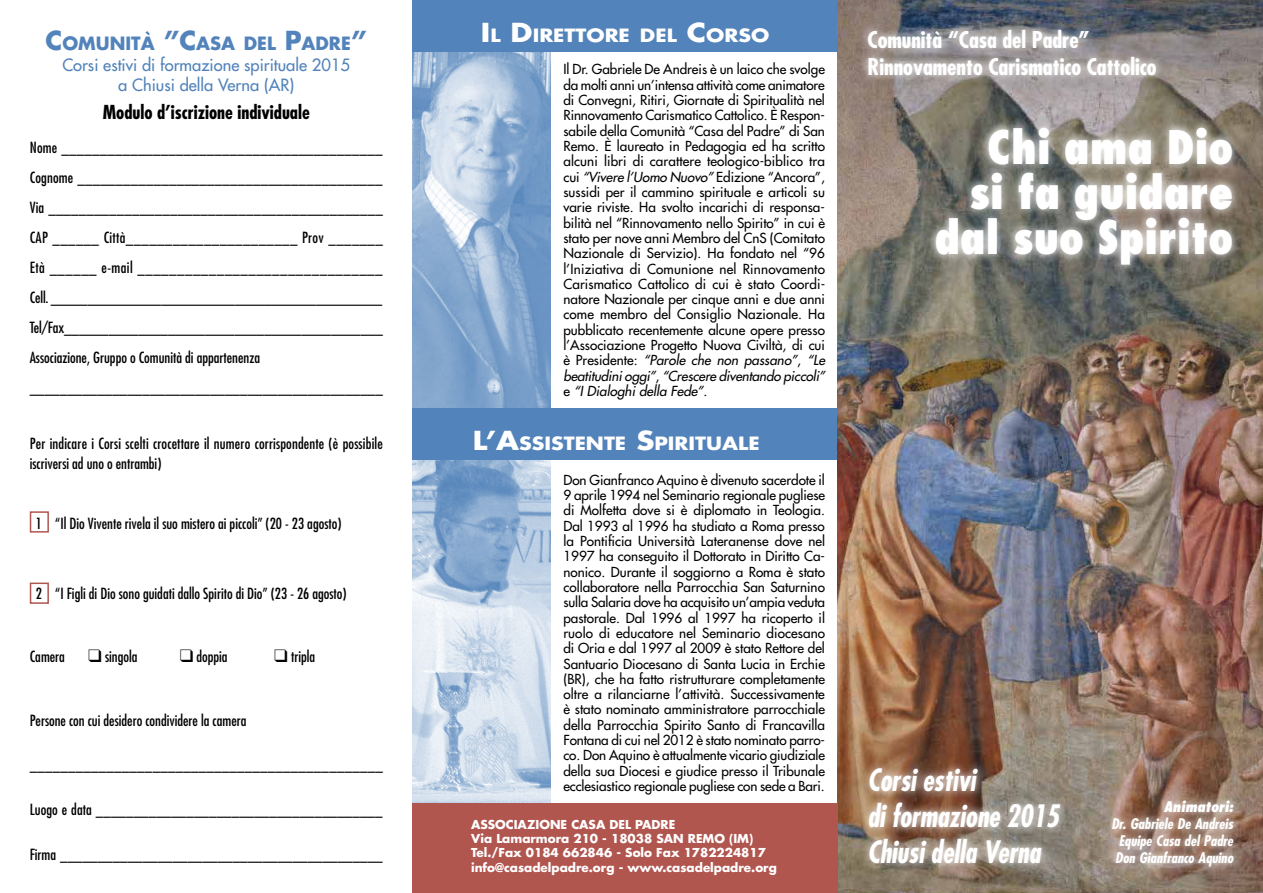
<style>
.page{position:relative;width:1263px;height:893px;background:#fff}
.page>*{position:absolute;margin:0;border:0;box-sizing:border-box;transform-origin:0 0}
.t1{font:800 condensed 45px/45px "Futura";color:#fff;text-align:right}
.t2{font:italic 700 condensed 30px/36px "Futura";color:#fff;scale:.9 1}
.t3{font:700 condensed 22.5px/27px "Futura";color:#fff}
.t4{font:700 condensed 18.75px "Futura";color:#000}
.t5{font:700 17.85px "Futura";color:#fff;scale:1.15 1}
.t6{font:700 17.85px "Futura";color:#5283ba}
.t7{font:16.5px/19.8px "Futura";color:#5283ba;text-align:center}
.t8{font:condensed 15px/29.8px "Futura";color:#000}
.t9{font:italic 700 condensed 14.25px/17.1px "Futura";color:#fff;text-align:justify}
.t10{font:italic 800 condensed 14.25px "Futura";color:#fff}
.t11{font:13.5px/15.3px "Futura";color:#000;text-align:justify}
.t12{font:700 12px/14.4px "Futura";color:#fff}
.s1{font-size:25.5px}
.s2{font-style:italic}
</style>
<div class="page">
<img style="left:412px;top:52px;width:139px;height:357px">
<img style="left:412px;top:460px;width:139px;height:344px">
<div style="left:30px;top:511px;width:19px;height:22px;border:2px solid #b1554f"></div>
<div style="left:30px;top:583px;width:19px;height:21px;border:2px solid #b1554f"></div>
<div style="left:412px;top:0;width:426px;height:52px;background:#5283ba"></div>
<div style="left:412px;top:409px;width:426px;height:51px;background:#5283ba"></div>
<img style="left:838px;top:0;width:425px;height:893px">
<svg style="left:859px;top:21px;width:306px;height:63px;background:#9b9799"></svg>
<svg style="left:1104px;top:792px;width:138px;height:83px;background:#a1887a"></svg>
<svg style="left:861px;top:759px;width:208px;height:113px;background:#9b8879"></svg>
<svg style="left:927px;top:119px;width:314px;height:155px;background:#98968f"></svg>
<div style="left:412px;top:804px;width:426px;height:89px;background:#b1554f"></div>
<h3 class="t6" style="left:46px;top:31px;width:323px"><span class="s1">C</span>OMUNITÀ <span class="s1">”C</span>ASA DEL <span class="s1">P</span>ADRE<span class="s1">”</span></h3>
<p class="t7" style="left:62px;top:55px;width:289px">Corsi estivi di formazione spirituale 2015 a Chiusi della Verna (AR)</p>
<h3 class="t4" style="left:103px;top:100px;width:209px">Modulo d’iscrizione individuale</h3>
<p class="t8" style="left:30px;top:132px;width:355px">Nome __________________________________________ Cognome ________________________________________ Via ____________________________________________ CAP ______ Città______________________ Prov _______ Età ______ e-mail _______________________________ Cell. _____________________________________________ Tel/Fax___________________________________________ Associazione, Gruppo o Comunità di appartenenza _______________________________________________</p>
<p class="t8" style="left:30px;top:433px;width:355px;line-height:19.8px">Per indicare i Corsi scelti crocettare il numero corrispondente (è possibile iscriversi ad uno o entrambi)</p>
<p class="t8" style="left:36px;top:508px;width:307px">1 “Il Dio Vivente rivela il suo mistero ai piccoli” (20 - 23 agosto)</p>
<p class="t8" style="left:36px;top:578px;width:312px">2 “I Figli di Dio sono guidati dallo Spirito di Dio” (23 - 26 agosto)</p>
<p class="t8" style="left:30px;top:641px;width:37px">Camera</p>
<p class="t8" style="left:105px;top:641px;width:34px">singola</p>
<p class="t8" style="left:197px;top:641px;width:33px">doppia</p>
<p class="t8" style="left:291px;top:641px;width:26px">tripla</p>
<p class="t8" style="left:30px;top:705px;width:218px">Persone con cui desidero condividere la camera</p>
<p class="t8" style="left:30px;top:750px;width:355px">______________________________________________</p>
<p class="t8" style="left:30px;top:794px;width:354px">Luogo e data ______________________________________</p>
<p class="t8" style="left:30px;top:839px;width:354px">Firma ___________________________________________</p>
<h3 class="t5" style="left:481px;top:23px;width:252px"><span class="s1">I</span> L <span class="s1">D</span>IRETTORE DEL <span class="s1">C</span>ORSO</h3>
<h3 class="t3" style="left:867px;top:26px;width:291px">Comunità “Casa del Padre”<br>Rinnovamento Carismatico Cattolico</h3>
<p class="t11" style="left:563px;top:62px;width:263px">Il Dr. Gabriele De Andreis è un laico che svolge da molti anni un’intensa attività come animatore di Convegni, Ritiri, Giornate di Spiritualità nel Rinnovamento Carismatico Cattolico. È Respon&shy;sabile della Comunità “Casa del Padre” di San Remo. È laureato in Pedagogia ed ha scritto alcuni libri di carattere teologico-biblico tra cui <span class="s2">“Vivere l’Uomo Nuovo”</span> Edizione “Ancora”, sussidi per il cammino spirituale e articoli su varie riviste. Ha svolto incarichi di responsa&shy;bilità nel “Rinnovamento nello Spirito” in cui è stato per nove anni Membro del CnS (Comitato Nazionale di Servizio). Ha fondato nel “96 l’Iniziativa di Comunione nel Rinnovamento Carismatico Cattolico di cui è stato Coordi&shy;natore Nazionale per cinque anni e due anni come membro del Consiglio Nazionale. Ha pubblicato recentemente alcune opere presso l’Associazione Progetto Nuova Civiltà, di cui è Presidente: <span class="s2">“Parole che non passano”</span>, <span class="s2">“Le beatitudini oggi”</span>, <span class="s2">“Crescere diventando piccoli” </span>e <span class="s2">“I Dialoghi della Fede”</span>.</p>
<h1 class="t1" style="left:935px;top:124px;width:300px">Chi ama Dio<br>si fa guidare dal suo Spirito</h1>
<h3 class="t5" style="left:473px;top:431px;width:251px"><span class="s1">L’A</span>SSISTENTE <span class="s1">S</span>PIRITUALE</h3>
<p class="t11" style="left:563px;top:472px;width:263px">Don Gianfranco Aquino è divenuto sacerdote il 9 aprile 1994 nel Seminario regionale pugliese di Molfetta dove si è diplomato in Teologia.<br>Dal 1993 al 1996 ha studiato a Roma presso la Pontificia Università Lateranense dove nel 1997 ha conseguito il Dottorato in Diritto Ca&shy;nonico. Durante il soggiorno a Roma è stato collaboratore nella Parrocchia San Saturnino sulla Salaria dove ha acquisito un’ampia veduta pastorale. Dal 1996 al 1997 ha ricoperto il ruolo di educatore nel Seminario diocesano di Oria e dal 1997 al 2009 è stato Rettore del Santuario Diocesano di Santa Lucia in Erchie (BR), che ha fatto ristrutturare completamente oltre a rilanciarne l’attività. Successivamente è stato nominato amministratore parrocchiale della Parrocchia Spirito Santo di Francavilla Fontana di cui nel 2012 è stato nominato parro&shy;co. Don Aquino è attualmente vicario giudiziale della sua Diocesi e giudice presso il Tribunale ecclesiastico regionale pugliese con sede a Bari.</p>
<p class="t12" style="left:471px;top:816px;width:308px">Associazione Casa del Padre<br>Via Lamarmora 210 - 18038 SAN REMO (IM)<br>Tel./Fax 0184 662846 - Solo Fax 1782224817 info@casadelpadre.org - www.casadelpadre.org</p>
<h2 class="t2" style="left:867px;top:762px;width:214px">Corsi estivi<br>di formazione 2015<br>Chiusi della Verna</h2>
<p class="t10" style="left:1164px;top:797px;width:71px">Animatori:</p>
<p class="t9" style="left:1111px;top:815px;width:123px">Dr. Gabriele De Andreis Equipe Casa del Padre Don Gianfranco Aquino</p>
</div>
